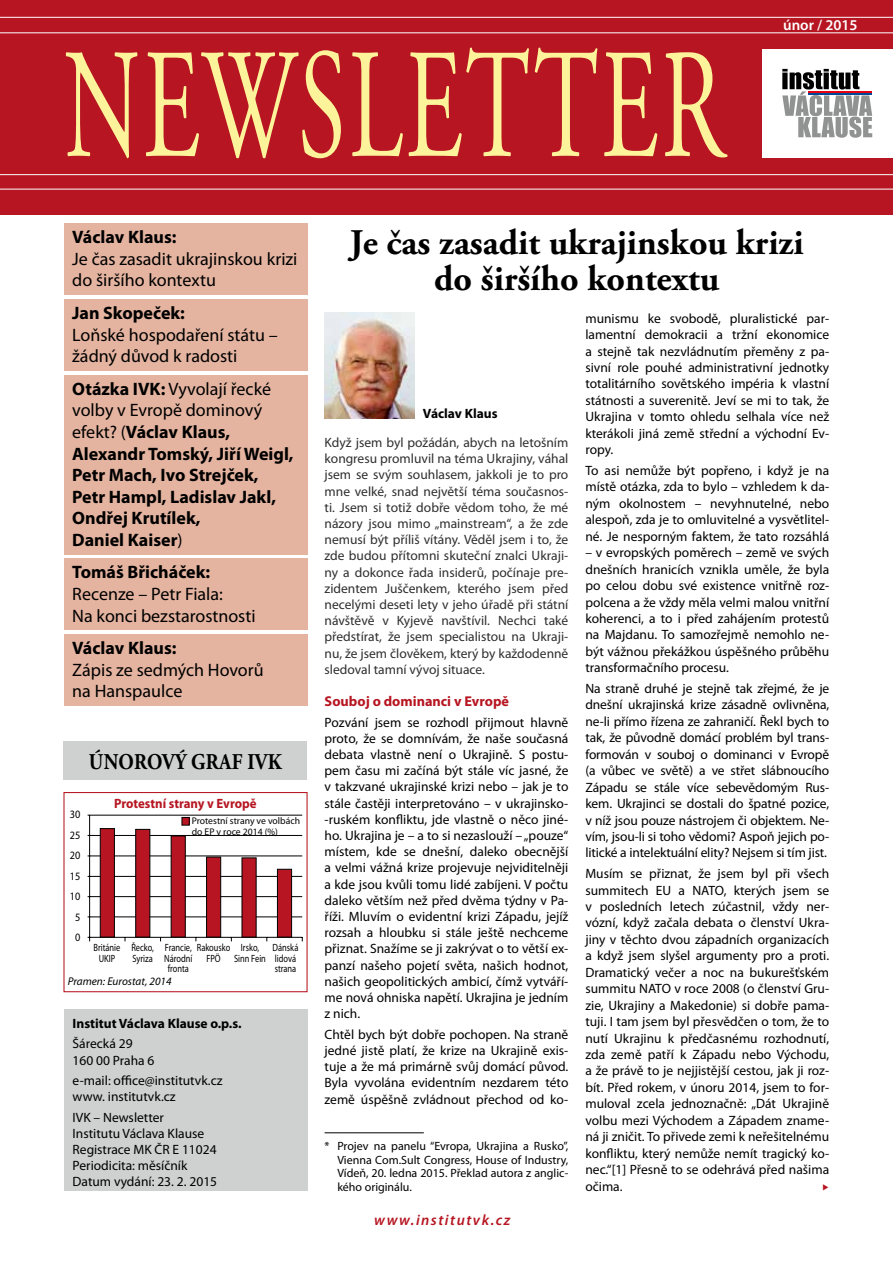
<style>
.page{position:relative;width:893px;height:1263px;background:#fff}
.page>*{position:absolute;margin:0;border:0;box-sizing:border-box;transform-origin:0 0}
.t1{font:156px "Adobe Garamond Pro";letter-spacing:.03em;color:#fdf39b;scale:.62 1}
.t2{font:700 36px/36px "Adobe Garamond Pro";color:#000;text-align:center}
.t3{font:700 22.5px "Adobe Garamond Pro";letter-spacing:.015em;color:#000;scale:.87 1}
.t4{font:700 18px/21.6px "Myriad Pro";color:#000}
.t5{font:18px/21.6px "Myriad Pro";color:#000}
.t6{font:italic 600 15px "Myriad Pro";letter-spacing:.1em;color:#b61521}
.t7{font:600 15px "Myriad Pro";color:#fff}
.t8{font:700 14.25px "Myriad Pro";color:#b61521}
.t9{font:13.5px/16.5px "Myriad Pro";color:#000;text-align:justify}
.t10{font:13.5px/16.2px "Myriad Pro";color:#2f2f2f;text-align:justify}
.t11{font:700 13.5px "Myriad Pro";color:#000}
.t12{font:700 13.5px "Myriad Pro";color:#b61521;scale:.95 1}
.t13{font:12px/13.5px "Myriad Pro";color:#000;text-align:justify}
.t14{font:italic 11.25px "Myriad Pro";color:#000}
.t15{font:11.25px/20.5px "Myriad Pro";color:#000;text-align:center;scale:.91 1}
.t16{font:10.5px/10.5px "Myriad Pro";color:#000;text-align:center;scale:.8 1}
.t17{font:9.75px/10.5px "Myriad Pro";color:#000}
.s1{font-weight:400}
</style>
<div class="page">
<div style="left:63px;top:792px;width:245px;height:200px;border:1px solid #b61521"></div>
<div style="left:0;top:0;width:893px;height:215px;background:#b61521"></div>
<div style="left:762px;top:50px;width:131px;height:108px;background:#fff"></div>
<svg style="left:782px;top:69px;width:90px;height:69px"></svg>
<hr style="left:808px;top:91px;width:64px;height:2px;background:#e3000f">
<hr style="left:808px;top:93px;width:64px;height:1px;background:#004799">
<hr style="left:0;top:17px;width:893px;height:1px;background:#fff">
<hr style="left:0;top:174px;width:893px;height:1px;background:#fff">
<hr style="left:0;top:33px;width:893px;height:1px;background:#fff">
<hr style="left:0;top:189px;width:893px;height:1px;background:#fff">
<div style="left:64px;top:223px;width:244px;height:72px;background:#e4b4a0"></div>
<div style="left:64px;top:299px;width:244px;height:72px;background:#e4b4a0"></div>
<div style="left:64px;top:375px;width:244px;height:179px;background:#e4b4a0"></div>
<div style="left:64px;top:558px;width:244px;height:72px;background:#e4b4a0"></div>
<div style="left:64px;top:634px;width:244px;height:72px;background:#e4b4a0"></div>
<div style="left:64px;top:1009px;width:244px;height:182px;background:#cfd0d0"></div>
<div style="left:63px;top:741px;width:244px;height:38px;background:#cfd0d0"></div>
<img style="left:325px;top:313px;width:89px;height:106px">
<div style="left:182px;top:817px;width:7px;height:8px;background:#b61521"></div>
<div style="left:182px;top:817px;width:8px;height:8px;border:1px solid #000"></div>
<hr style="left:88px;top:815px;width:214px;height:1px;background:#000">
<hr style="left:88px;top:835px;width:214px;height:1px;background:#000">
<hr style="left:88px;top:855px;width:214px;height:1px;background:#000">
<hr style="left:88px;top:876px;width:214px;height:1px;background:#000">
<hr style="left:88px;top:896px;width:214px;height:1px;background:#000">
<hr style="left:88px;top:916px;width:214px;height:1px;background:#000">
<hr style="left:88px;top:937px;width:214px;height:1px;background:#000">
<hr style="left:89px;top:815px;width:1px;height:126px;background:#000">
<svg style="left:99px;top:828px;width:193px;height:113px"></svg>
<hr style="left:325px;top:1132px;width:99px;height:1px;background:#000">
<h1 class="t1" style="left:64px;top:13px;width:1066px">NEWSLETTER</h1>
<p class="t7" style="left:783px;top:17px;width:76px">únor / 2015</p>
<h3 class="t4" style="left:72px;top:226px;width:106px">Václav Klaus:</h3>
<h3 class="t5" style="left:72px;top:248px;width:227px">Je čas zasadit ukrajinskou krizi do širšího kontextu</h3>
<h3 class="t4" style="left:72px;top:302px;width:114px">Jan Skopeček:</h3>
<h3 class="t5" style="left:72px;top:324px;width:207px">Loňské hospodaření státu – žádný důvod k radosti</h3>
<h3 class="t4" style="left:72px;top:378px;width:223px">Otázka IVK: <span class="s1">Vyvolají řecké volby v Evropě dominový efekt? (</span>Václav Klaus,<br>Alexandr Tomský, Jiří Weigl,<br>Petr Mach, Ivo Strejček,<br>Petr Hampl, Ladislav Jakl,<br>Ondřej Krutílek,<br>Daniel Kaiser<span class="s1">)</span></h3>
<h3 class="t4" style="left:72px;top:562px;width:139px">Tomáš Břicháček:</h3>
<h3 class="t5" style="left:72px;top:583px;width:185px">Recenze – Petr Fiala:<br>Na konci bezstarostnosti</h3>
<h3 class="t4" style="left:72px;top:637px;width:106px">Václav Klaus:</h3>
<h3 class="t5" style="left:72px;top:659px;width:193px">Zápis ze sedmých Hovorů na Hanspaulce</h3>
<h3 class="t3" style="left:89px;top:748px;width:223px">ÚNOROVÝ GRAF IVK</h3>
<p class="t12" style="left:114px;top:796px;width:152px">Protestní strany v Evropě</p>
<p class="t15" style="left:70px;top:804px;width:13px">30<br>25<br>20<br>15<br>10<br>5<br>0</p>
<p class="t17" style="left:192px;top:816px;width:110px">Protestní strany ve volbách do EP v roce 2014 (%)</p>
<p class="t16" style="left:93px;top:943px;width:35px">Británie<br>UKIP</p>
<p class="t16" style="left:131px;top:943px;width:30px;text-align:left">Řecko,<br>Syriza</p>
<p class="t16" style="left:164px;top:943px;width:37px">Francie,<br>Národní fronta</p>
<p class="t16" style="left:197px;top:943px;width:44px">Rakousko<br>FPÖ</p>
<p class="t16" style="left:234px;top:943px;width:41px">Irsko,<br>Sinn Fein</p>
<p class="t16" style="left:273px;top:943px;width:34px;text-align:left">Dánská lidová strana</p>
<p class="t14" style="left:68px;top:975px;width:105px">Pramen: Eurostat, 2014</p>
<p class="t11" style="left:73px;top:1016px;width:171px">Institut Václava Klause o.p.s.</p>
<p class="t9" style="left:73px;top:1036px;width:83px">Šárecká 29<br>160 00 Praha 6</p>
<p class="t9" style="left:73px;top:1072px;width:151px">e-mail: office@institutvk.cz www. institutvk.cz</p>
<p class="t9" style="left:73px;top:1109px;width:146px;text-align:left">IVK – Newsletter<br>Institutu Václava Klause<br>Registrace MK ČR E 11024<br>Periodicita: měsíčník<br>Datum vydání: 23. 2. 2015</p>
<h2 class="t2" style="left:350px;top:225px;width:455px">Je čas zasadit ukrajinskou krizi do širšího kontextu</h2>
<p class="t11" style="left:423px;top:406px;width:76px">Václav Klaus</p>
<p class="t10" style="left:325px;top:435px;width:245px">Když jsem byl požádán, abych na letošním kongresu promluvil na téma Ukrajiny, váhal jsem se svým souhlasem, jakkoli je to pro mne velké, snad největší téma současnos&shy;ti. Jsem si totiž dobře vědom toho, že mé názory jsou mimo „mainstream“, a že zde nemusí být příliš vítány. Věděl jsem i to, že zde budou přítomni skuteční znalci Ukraji&shy;ny a dokonce řada insiderů, počínaje pre&shy;zidentem Juščenkem, kterého jsem před necelými deseti lety v jeho úřadě při státní návštěvě v Kyjevě navštívil. Nechci také předstírat, že jsem specialistou na Ukraji&shy;nu, že jsem člověkem, který by každodenně sledoval tamní vývoj situace.</p>
<p class="t8" style="left:325px;top:693px;width:186px">Souboj o dominanci v Evropě</p>
<p class="t9" style="left:325px;top:714px;width:245px">Pozvání jsem se rozhodl přijmout hlavně proto, že se domnívám, že naše současná debata vlastně není o Ukrajině. S postu&shy;pem času mi začíná být stále víc jasné, že v takzvané ukrajinské krizi nebo – jak je to stále častěji interpretováno – v ukrajinsko--ruském konfliktu, jde vlastně o něco jiné&shy;ho. Ukrajina je – a to si nezaslouží – „pouze“ místem, kde se dnešní, daleko obecnější a velmi vážná krize projevuje nejviditelněji a kde jsou kvůli tomu lidé zabíjeni. V počtu daleko větším než před dvěma týdny v Pa&shy;říži. Mluvím o evidentní krizi Západu, jejíž rozsah a hloubku si stále ještě nechceme přiznat. Snažíme se ji zakrývat o to větší ex&shy;panzí našeho pojetí světa, našich hodnot, našich geopolitických ambicí, čímž vytváří&shy;me nová ohniska napětí. Ukrajina je jedním z nich.</p>
<p class="t9" style="left:325px;top:1026px;width:245px">Chtěl bych být dobře pochopen. Na straně jedné jistě platí, že krize na Ukrajině exis&shy;tuje a že má primárně svůj domácí původ.<br>Byla vyvolána evidentním nezdarem této země úspěšně zvládnout přechod od ko-</p>
<p class="t13" style="left:337px;top:1140px;width:233px;text-indent:-13px">* Projev na panelu “Evropa, Ukrajina a Rusko”, Vienna Com.Sult Congress, House of Industry, Vídeň, 20. ledna 2015. Překlad autora z anglic&shy;kého originálu.</p>
<p class="t6" style="left:374px;top:1212px;width:138px">www.institutvk.cz</p>
<p class="t9" style="left:585px;top:310px;width:245px">munismu ke svobodě, pluralistické par&shy;lamentní demokracii a tržní ekonomice a stejně tak nezvládnutím přeměny z pa&shy;sivní role pouhé administrativní jednotky totalitárního sovětského impéria k vlastní státnosti a suverenitě. Jeví se mi to tak, že Ukrajina v tomto ohledu selhala více než kterákoli jiná země střední a východní Ev&shy;ropy.</p>
<p class="t9" style="left:585px;top:462px;width:245px">To asi nemůže být popřeno, i když je na místě otázka, zda to bylo – vzhledem k da&shy;ným okolnostem – nevyhnutelné, nebo alespoň, zda je to omluvitelné a vysvětlitel&shy;né. Je nesporným faktem, že tato rozsáhlá</p>
<p class="t9" style="left:585px;top:545px;width:245px">– v evropských poměrech – země ve svých dnešních hranicích vznikla uměle, že byla po celou dobu své existence vnitřně roz&shy;polcena a že vždy měla velmi malou vnitřní koherenci, a to i před zahájením protestů na Majdanu. To samozřejmě nemohlo ne&shy;být vážnou překážkou úspěšného průběhu transformačního procesu.</p>
<p class="t9" style="left:585px;top:680px;width:245px">Na straně druhé je stejně tak zřejmé, že je dnešní ukrajinská krize zásadně ovlivněna, ne-li přímo řízena ze zahraničí. Řekl bych to tak, že původně domácí problém byl trans&shy;formován v souboj o dominanci v Evropě (a vůbec ve světě) a ve střet slábnoucího Západu se stále více sebevědomým Rus&shy;kem. Ukrajinci se dostali do špatné pozice, v níž jsou pouze nástrojem či objektem. Ne&shy;vím, jsou-li si toho vědomi? Aspoň jejich po&shy;litické a intelektuální elity? Nejsem si tím jist.</p>
<p class="t9" style="left:585px;top:866px;width:245px">Musím se přiznat, že jsem byl při všech summitech EU a NATO, kterých jsem se v posledních letech zúčastnil, vždy ner&shy;vózní, když začala debata o členství Ukra&shy;jiny v těchto dvou západních organizacích a když jsem slyšel argumenty pro a proti.<br>Dramatický večer a noc na bukurešťském summitu NATO v roce 2008 (o členství Gru&shy;zie, Ukrajiny a Makedonie) si dobře pama&shy;tuji. I tam jsem byl přesvědčen o tom, že to nutí Ukrajinu k předčasnému rozhodnutí, zda země patří k Západu nebo Východu, a že právě to je nejjistější cestou, jak ji roz&shy;bít. Před rokem, v únoru 2014, jsem to for&shy;muloval zcela jednoznačně: „Dát Ukrajině volbu mezi Východem a Západem zname&shy;ná ji zničit. To přivede zemi k neřešitelnému konfliktu, který nemůže nemít tragický ko&shy;nec.“[1] Přesně to se odehrává před našima očima.</p>
</div>
